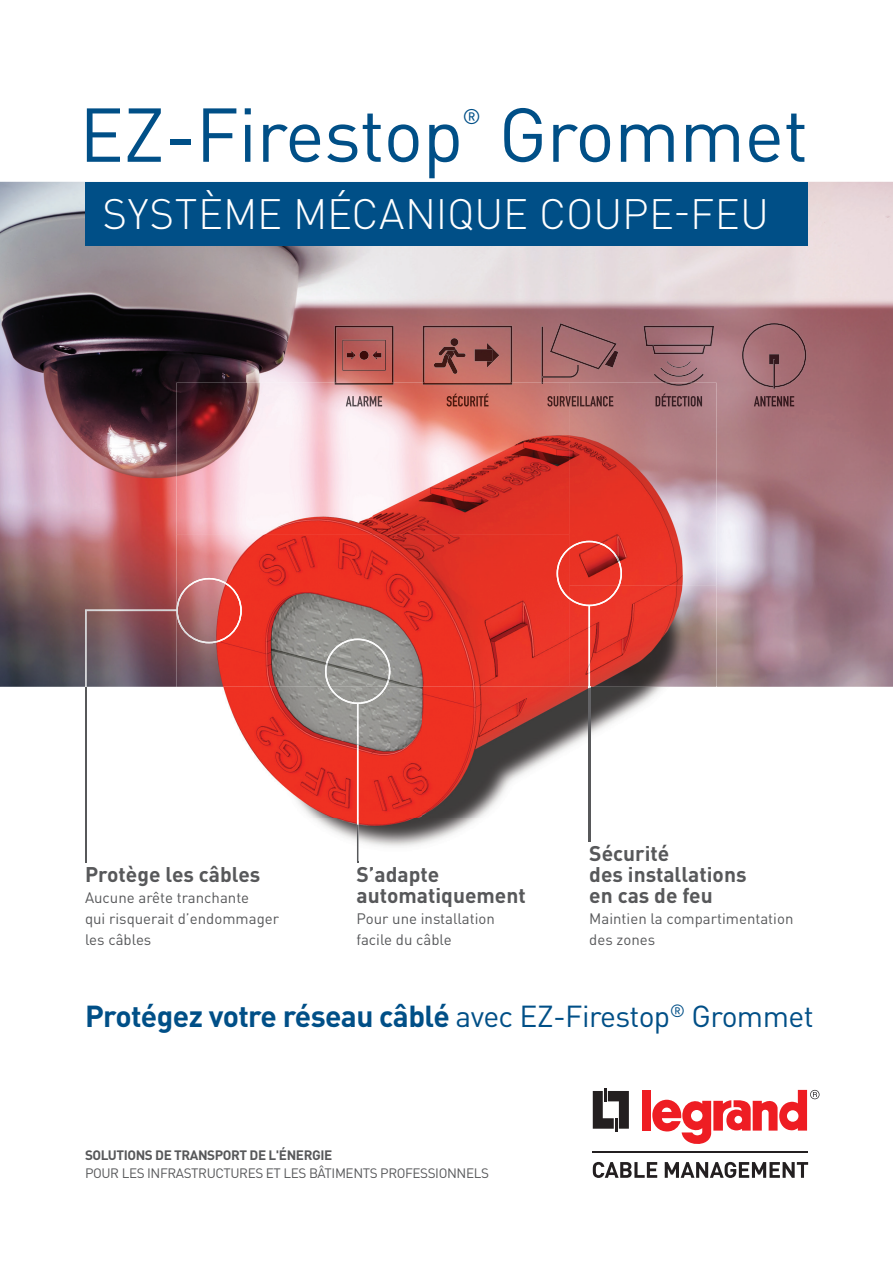
<style>
.page{position:relative;width:893px;height:1263px;background:#fff}
.page>*{position:absolute;margin:0;border:0;box-sizing:border-box;transform-origin:0 0}
.t1{font:75px "DIN Pro";letter-spacing:-.01em;color:#004f87}
.t2{font:300 42px "DIN Pro";color:#fff}
.t3{font:700 30px "DIN Pro";letter-spacing:-.02em;color:#004f87}
.t4{font:700 21px/21px "DIN Pro";color:#57585a}
.t5{font:21px "DIN Pro";color:#004f87}
.t6{font:15px/21px "DIN Pro";color:#57585a}
.t7{font:13.5px "DIN Pro";letter-spacing:-.03em;color:#57585a}
.t8{font:700 13.5px "DIN Pro";letter-spacing:-.03em;color:#57585a}
.s1{font-weight:400}
</style>
<div class="page">
<img style="left:0;top:182px;width:893px;height:505px">
<svg style="left:593px;top:1088px;width:36px;height:41px"></svg>
<hr style="left:615px;top:1118px;width:3px;height:14px;background:#231f20">
<div style="left:642px;top:1090px;width:9px;height:40px;background:#ee1d23"></div>
<svg style="left:652px;top:1090px;width:167px;height:54px"></svg>
<svg style="left:593px;top:1162px;width:215px;height:16px"></svg>
<hr style="left:593px;top:1151px;width:215px;height:2px;background:#231f20">
<div style="left:85px;top:182px;width:723px;height:64px;background:#004f87"></div>
<img style="left:176px;top:383px;width:540px;height:479px">
<hr style="left:85px;top:687px;width:2px;height:175px;background:#57585a">
<img style="left:85px;top:610px;width:91px;height:77px">
<img style="left:176px;top:578px;width:66px;height:65px">
<img style="left:357px;top:704px;width:1px;height:158px">
<img style="left:329px;top:687px;width:58px;height:17px">
<img style="left:325px;top:639px;width:65px;height:48px">
<img style="left:588px;top:606px;width:2px;height:235px">
<img style="left:557px;top:541px;width:65px;height:65px">
<img style="left:335px;top:326px;width:58px;height:59px">
<img style="left:342px;top:340px;width:44px;height:31px">
<svg style="left:347px;top:351px;width:34px;height:9px"></svg>
<img style="left:423px;top:326px;width:89px;height:59px">
<img style="left:487px;top:343px;width:12px;height:25px">
<img style="left:475px;top:349px;width:17px;height:12px">
<img style="left:447px;top:359px;width:11px;height:15px">
<img style="left:434px;top:355px;width:15px;height:12px">
<img style="left:458px;top:347px;width:8px;height:10px">
<img style="left:438px;top:347px;width:6px;height:8px">
<svg style="left:444px;top:338px;width:14px;height:21px"></svg>
<img style="left:550px;top:323px;width:67px;height:47px">
<img style="left:605px;top:350px;width:13px;height:18px">
<img style="left:541px;top:327px;width:2px;height:56px">
<img style="left:542px;top:365px;width:37px;height:13px">
<img style="left:742px;top:323px;width:64px;height:64px">
<svg style="left:769px;top:354px;width:10px;height:10px"></svg>
<img style="left:643px;top:326px;width:71px;height:20px">
<img style="left:652px;top:346px;width:53px;height:8px">
<img style="left:667px;top:361px;width:24px;height:6px">
<img style="left:660px;top:367px;width:37px;height:7px">
<img style="left:654px;top:374px;width:50px;height:9px">
<img style="left:664px;top:383px;width:29px;height:3px">
<img style="left:773px;top:359px;width:2px;height:30px">
<img style="left:346px;top:396px;width:36px;height:10px">
<img style="left:447px;top:394px;width:41px;height:12px">
<img style="left:547px;top:396px;width:66px;height:10px">
<img style="left:655px;top:394px;width:47px;height:12px">
<img style="left:754px;top:396px;width:40px;height:10px">
<h1 class="t1" style="left:79px;top:76px;width:386px">EZ-Firestop</h1>
<h3 class="t5" style="left:463px;top:100px;width:20px">®</h3>
<h1 class="t1" style="left:498px;top:76px;width:311px">Grommet</h1>
<h2 class="t2" style="left:102px;top:181px;width:668px">SYSTÈME MÉCANIQUE COUPE-FEU</h2>
<h3 class="t4" style="left:85px;top:862px;width:177px">Protège les câbles</h3>
<p class="t6" style="left:85px;top:886px;width:196px">Aucune arête tranchante<br>qui risquerait d’endommager les câbles</p>
<h3 class="t4" style="left:356px;top:862px;width:171px">S’adapte automatiquement</h3>
<p class="t6" style="left:356px;top:907px;width:140px">Pour une installation facile du câble</p>
<h3 class="t4" style="left:589px;top:841px;width:159px">Sécurité<br>des installations en cas de feu</h3>
<p class="t6" style="left:589px;top:907px;width:206px">Maintien la compartimentation des zones</p>
<h3 class="t3" style="left:85px;top:991px;width:730px">Protégez votre réseau câblé <span class="s1">avec EZ-Firestop</span><sup>®</sup> <span class="s1">Grommet</span></h3>
<p class="t8" style="left:85px;top:1144px;width:249px">SOLUTIONS DE TRANSPORT DE L'ÉNERGIE</p>
<p class="t7" style="left:85px;top:1162px;width:405px">POUR LES INFRASTRUCTURES ET LES BÂTIMENTS PROFESSIONNELS</p>
</div>
